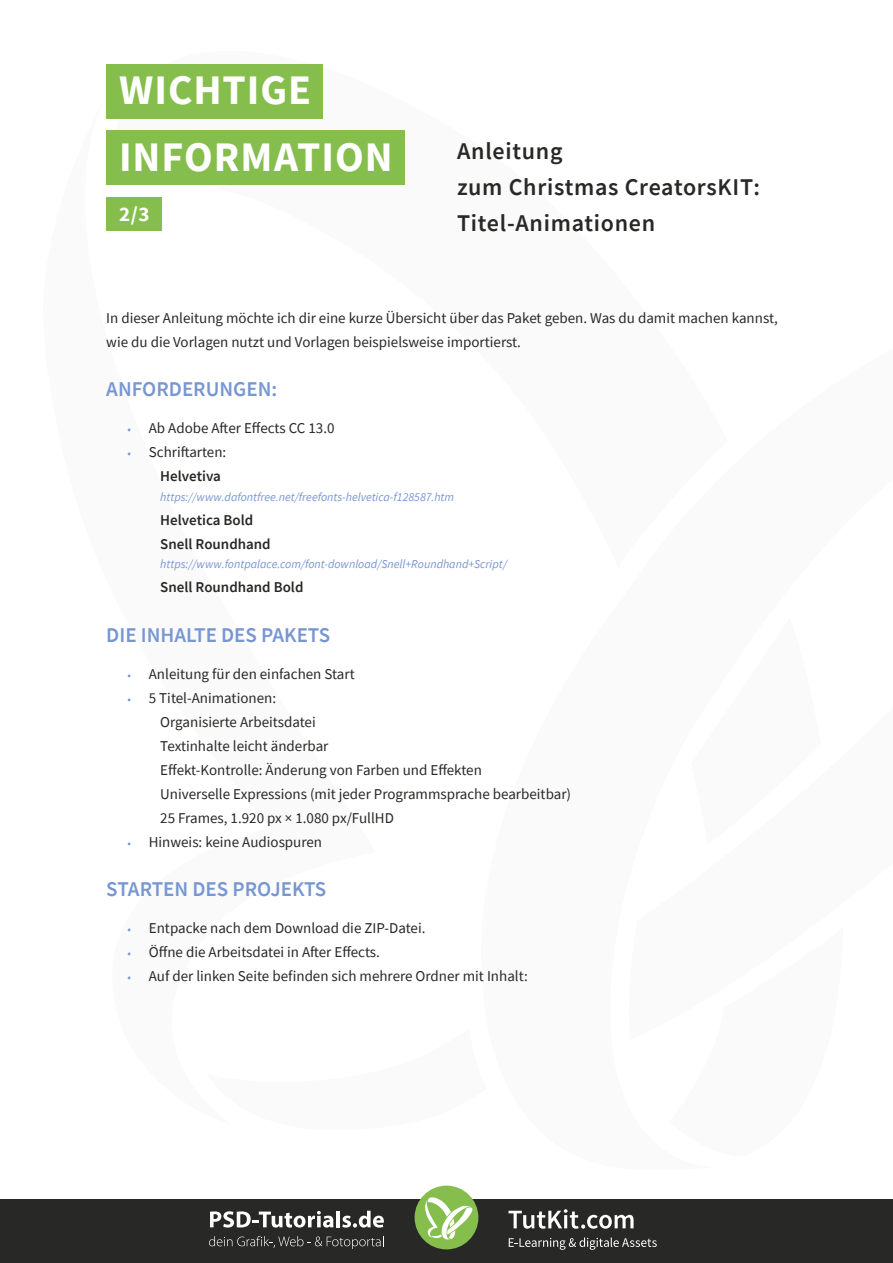
<style>
.page{position:relative;width:893px;height:1263px;background:#fff}
.page>*{position:absolute;margin:0;border:0;box-sizing:border-box;transform-origin:0 0}
.t1{font:700 42px/66.8px "Source Sans Pro";letter-spacing:.025em;color:#fff}
.t2{font:600 24px/36px "Source Sans Pro";letter-spacing:.03em;color:#282827}
.t3{font:600 21px "Source Sans Pro";color:#7796d2}
.t4{font:700 21px "Source Sans Pro";color:#fff}
.t5{font:15px/24px "Source Sans Pro";color:#282827}
.t6{font:600 15px/24px "Source Sans Pro";color:#282827}
.t7{font:italic 12px "Source Sans Pro";color:#7796d2}
.s1{font-style:italic;font-size:12px;color:#7796d2}
.s2{font-weight:600}
</style>
<div class="page">
<div style="left:0;top:1199px;width:893px;height:64px;background:#282827"></div>
<div style="left:415px;top:1185px;width:63px;height:64px;background:#85be4c;border-radius:50%"></div>
<svg style="left:425px;top:1196px;width:48px;height:43px"></svg>
<svg style="left:509px;top:1237px;width:148px;height:13px"></svg>
<svg style="left:508px;top:1209px;width:126px;height:20px"></svg>
<svg style="left:210px;top:1211px;width:123px;height:16px"></svg>
<hr style="left:336px;top:1211px;width:4px;height:16px;background:#fff">
<svg style="left:342px;top:1211px;width:42px;height:16px"></svg>
<svg style="left:209px;top:1236px;width:175px;height:13px"></svg>
<div style="left:106px;top:197px;width:56px;height:34px;background:#85be4c"></div>
<div style="left:106px;top:64px;width:217px;height:55px;background:#85be4c"></div>
<div style="left:106px;top:131px;width:298px;height:54px;background:#85be4c"></div>
<h1 class="t1" style="left:119px;top:56px;width:275px">WICHTIGE<br>INFORMATION</h1>
<h3 class="t4" style="left:119px;top:200px;width:32px">2/3</h3>
<h2 class="t2" style="left:457px;top:133px;width:304px">Anleitung<br>zum Christmas CreatorsKIT:<br>Titel-Animationen</h2>
<p class="t5" style="left:106px;top:306px;width:673px">In dieser Anleitung möchte ich dir eine kurze Übersicht über das Paket geben. Was du damit machen kannst, wie du die Vorlagen nutzt und Vorlagen beispielsweise importierst.</p>
<h3 class="t3" style="left:106px;top:376px;width:173px">ANFORDERUNGEN:</h3>
<p class="t5" style="left:128px;top:416px;width:208px"><span class="s1">•</span> Ab Adobe After Effects CC 13.0</p>
<p class="t5" style="left:160px;top:440px;width:68px;text-indent:-33px"><span class="s1">•</span> Schriftarten:<br><span class="s2">Helvetiva</span></p>
<p class="t7" style="left:160px;top:489px;width:295px">https://www.dafontfree.net/freefonts-helvetica-f128587.htm</p>
<p class="t6" style="left:160px;top:508px;width:112px">Helvetica Bold<br>Snell Roundhand</p>
<p class="t7" style="left:160px;top:557px;width:348px">https://www.fontpalace.com/font-download/Snell+Roundhand+Script/</p>
<p class="t6" style="left:160px;top:575px;width:145px">Snell Roundhand Bold</p>
<h3 class="t3" style="left:106px;top:621px;width:225px">DIE INHALTE DES PAKETS</h3>
<p class="t5" style="left:128px;top:661px;width:229px"><span class="s1">•</span> Anleitung für den einfachen Start</p>
<p class="t5" style="left:160px;top:685px;width:412px;text-indent:-33px"><span class="s1">•</span> 5 Titel-Animationen:<br>Organisierte Arbeitsdatei<br>Textinhalte leicht änderbar<br>Effekt-Kontrolle: Änderung von Farben und Effekten<br>Universelle Expressions (mit jeder Programmsprache bearbeitbar)<br>25 Frames, 1.920 px × 1.080 px/FullHD</p>
<p class="t5" style="left:128px;top:829px;width:196px"><span class="s1">•</span> Hinweis: keine Audiospuren</p>
<h3 class="t3" style="left:106px;top:875px;width:222px">STARTEN DES PROJEKTS</h3>
<p class="t5" style="left:128px;top:916px;width:299px"><span class="s1">•</span> Entpacke nach dem Download die ZIP-Datei.</p>
<p class="t5" style="left:128px;top:940px;width:254px"><span class="s1">•</span> Öffne die Arbeitsdatei in After Effects.</p>
<p class="t5" style="left:128px;top:964px;width:402px"><span class="s1">•</span> Auf der linken Seite befinden sich mehrere Ordner mit Inhalt:</p>
</div>
